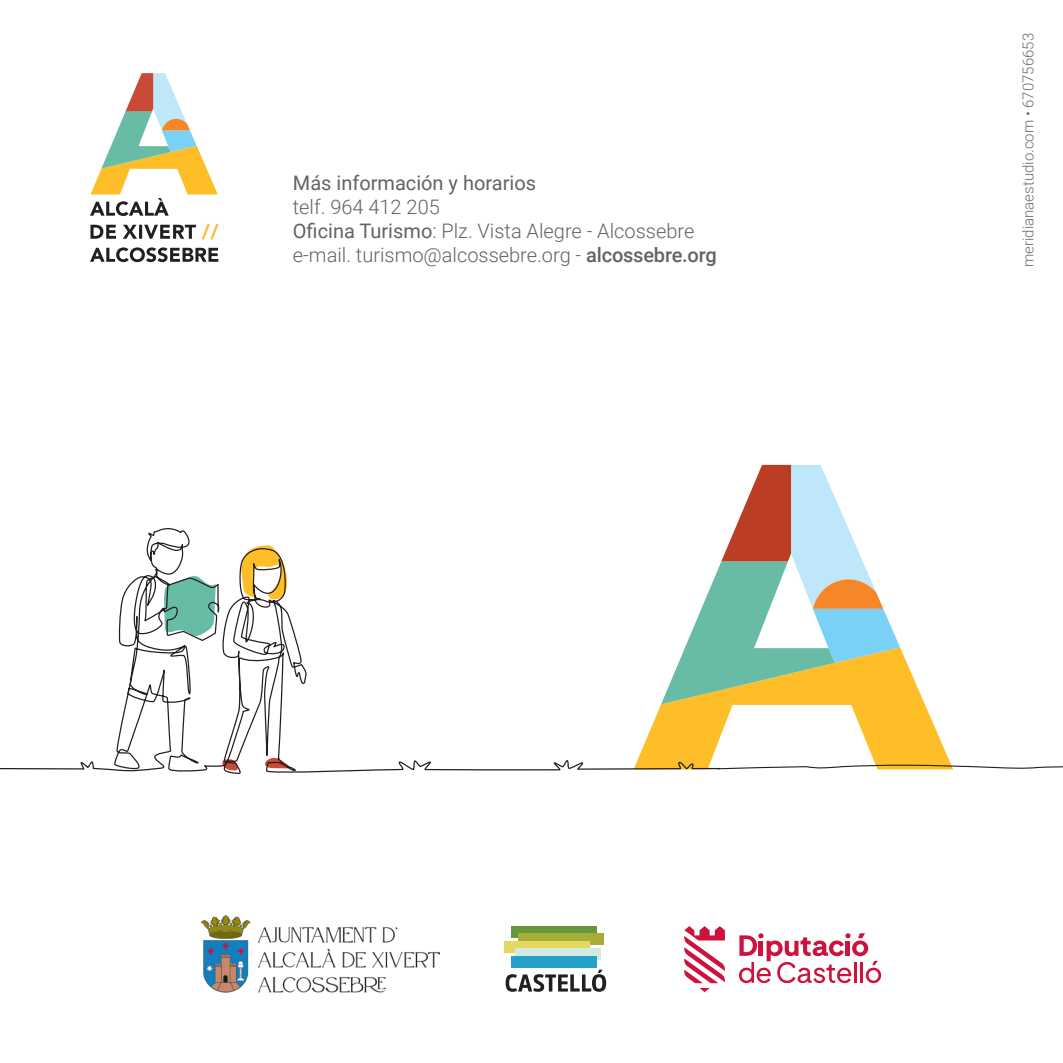
<style>
.page{position:relative;width:1063px;height:1063px;background:#fff}
.page>*{position:absolute;margin:0;border:0;box-sizing:border-box;transform-origin:0 0}
.t1{font:300 20px/24px "Roboto";color:#636366}
.t2{font:20px "Roboto";color:#636366}
.t3{font:300 15px "Roboto";color:#6c6d70}
.s1{font-weight:400}
.s2{font-weight:500}
</style>
<div class="page">
<svg style="left:90px;top:247px;width:128px;height:15px"></svg>
<svg style="left:202px;top:224px;width:16px;height:16px"></svg>
<svg style="left:90px;top:225px;width:106px;height:14px"></svg>
<svg style="left:90px;top:73px;width:128px;height:143px"></svg>
<div style="left:511px;top:926px;width:86px;height:11px;background:#65973b"></div>
<div style="left:519px;top:934px;width:85px;height:11px;background:#a8ad3a"></div>
<div style="left:504px;top:941px;width:85px;height:11px;background:#e5d85f"></div>
<div style="left:515px;top:949px;width:86px;height:11px;background:#d2eae2"></div>
<div style="left:511px;top:956px;width:86px;height:11px;background:#23a1c8"></div>
<svg style="left:506px;top:970px;width:100px;height:22px"></svg>
<svg style="left:739px;top:933px;width:142px;height:50px"></svg>
<svg style="left:684px;top:926px;width:41px;height:66px"></svg>
<img style="left:200px;top:915px;width:239px;height:77px">
<svg style="left:721px;top:465px;width:342px;height:305px"></svg>
<svg style="left:0;top:528px;width:721px;height:246px"></svg>
<p class="t2" style="left:293px;top:169px;width:245px">Más información y horarios</p>
<p class="t1" style="left:293px;top:194px;width:425px">telf. 964 412 205<br><span class="s1">Oficina Turismo</span>: Plz. Vista Alegre - Alcossebre e-mail. turismo@alcossebre.org - <span class="s2">alcossebre.org</span></p>
<p class="t3" style="left:1018px;top:267px;width:235px;rotate:-90deg">meridianaestudio.com • 670756653</p>
</div>
